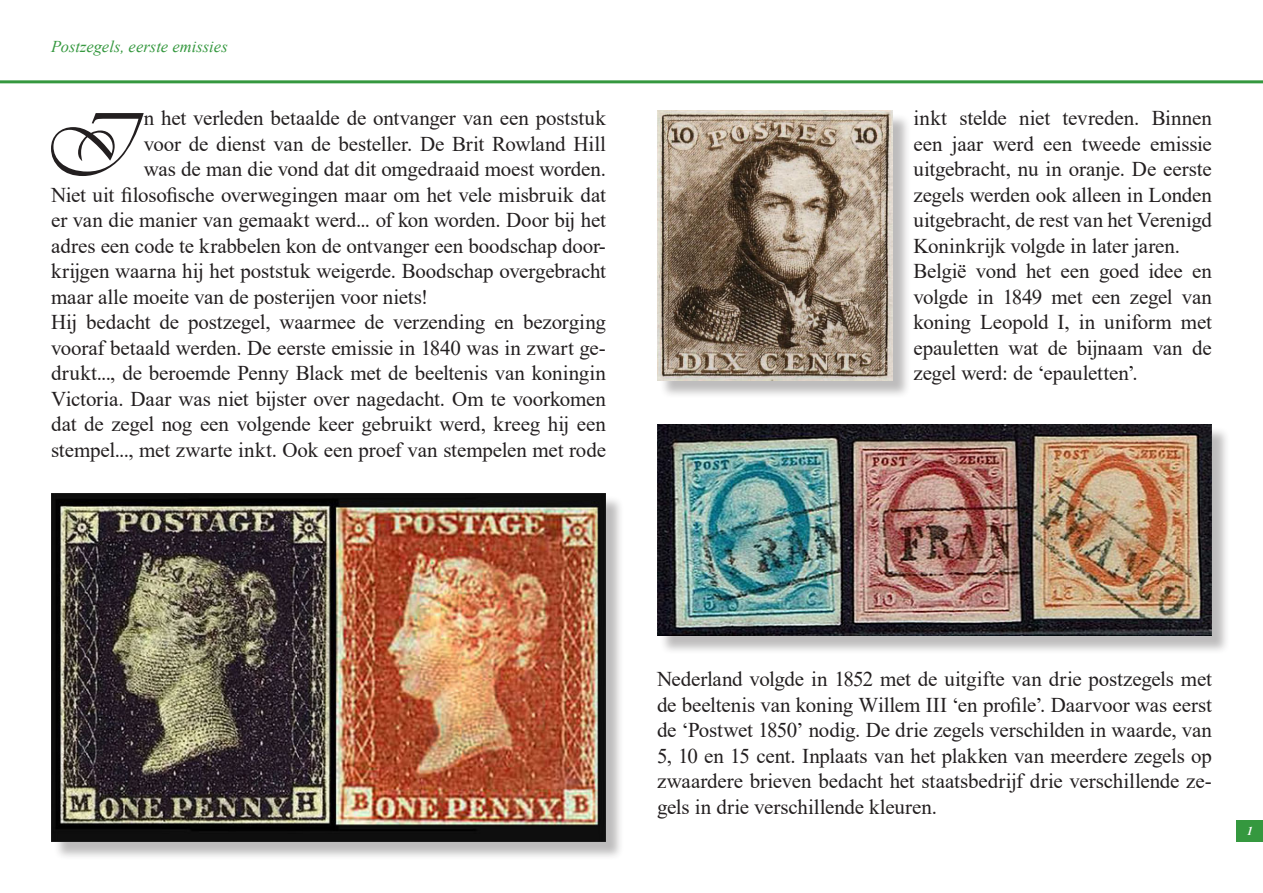
<style>
.page{position:relative;width:1263px;height:893px;background:#fff}
.page>*{position:absolute;margin:0;border:0;box-sizing:border-box;transform-origin:0 0}
.t1{font:94.65px "Vivaldii";color:#231f20}
.t2{font:21px/25.5px "Times New Roman";letter-spacing:-.01em;color:#231f20;text-align:justify}
.t3{font:italic 16.5px "Times New Roman";color:#35983f}
.t4{font:italic 700 12px "Times New Roman";color:#fff}
</style>
<div class="page">
<div style="left:1237px;top:820px;width:26px;height:22px;background:#35983f"></div>
<hr style="left:0;top:80px;width:1263px;height:3px;background:#35983f">
<div style="left:53px;top:495px;width:572px;height:366px;background:#231f20;opacity:.3"></div>
<img style="left:51px;top:493px;width:555px;height:349px">
<div style="left:659px;top:113px;width:252px;height:286px;background:#231f20;opacity:.3"></div>
<img style="left:657px;top:111px;width:235px;height:270px">
<div style="left:659px;top:426px;width:571px;height:228px;background:#231f20;opacity:.3"></div>
<img style="left:657px;top:424px;width:555px;height:212px">
<p class="t3" style="left:51px;top:35px;width:178px">Postzegels, eerste emissies</p>
<p class="t1" style="left:43px;top:91px;width:89px">I</p>
<p class="t2" style="left:144px;top:105px;width:464px">n het verleden betaalde de ontvanger van een poststuk</p>
<p class="t2" style="left:144px;top:130px;width:464px">voor de dienst van de besteller. De Brit Rowland Hill</p>
<p class="t2" style="left:144px;top:156px;width:464px">was de man die vond dat dit omgedraaid moest worden.</p>
<p class="t2" style="left:51px;top:181px;width:556px">Niet uit filosofische overwegingen maar om het vele misbruik dat</p>
<p class="t2" style="left:51px;top:207px;width:556px">er van die manier van gemaakt werd... of kon worden. Door bij het</p>
<p class="t2" style="left:51px;top:232px;width:556px">adres een code te krabbelen kon de ontvanger een boodschap door-</p>
<p class="t2" style="left:51px;top:258px;width:556px">krijgen waarna hij het poststuk weigerde. Boodschap overgebracht</p>
<p class="t2" style="left:51px;top:283px;width:379px">maar alle moeite van de posterijen voor niets!</p>
<p class="t2" style="left:51px;top:309px;width:556px">Hij bedacht de postzegel, waarmee de verzending en bezorging vooraf betaald werden. De eerste emissie in 1840 was in zwart ge&shy;drukt..., de beroemde Penny Black met de beeltenis van koningin Victoria. Daar was niet bijster over nagedacht. Om te voorkomen dat de zegel nog een volgende keer gebruikt werd, kreeg hij een stempel..., met zwarte inkt. Ook een proef van stempelen met rode</p>
<p class="t2" style="left:913px;top:105px;width:300px">inkt stelde niet tevreden. Binnen een jaar werd een tweede emissie uitgebracht, nu in oranje. De eerste zegels werden ook alleen in Londen uitgebracht, de rest van het Verenigd Koninkrijk volgde in later jaren.</p>
<p class="t2" style="left:913px;top:258px;width:300px">België vond het een goed idee en volgde in 1849 met een zegel van koning Leopold I, in uniform met epauletten wat de bijnaam van de zegel werd: de ‘epauletten’.</p>
<p class="t2" style="left:657px;top:666px;width:556px">Nederland volgde in 1852 met de uitgifte van drie postzegels met de beeltenis van koning Willem III ‘en profile’. Daarvoor was eerst de ‘Postwet 1850’ nodig. De drie zegels verschilden in waarde, van 5, 10 en 15 cent. Inplaats van het plakken van meerdere zegels op zwaardere brieven bedacht het staatsbedrijf drie verschillende ze&shy;gels in drie verschillende kleuren.</p>
<p class="t4" style="left:1247px;top:823px;width:7px">1</p>
</div>
